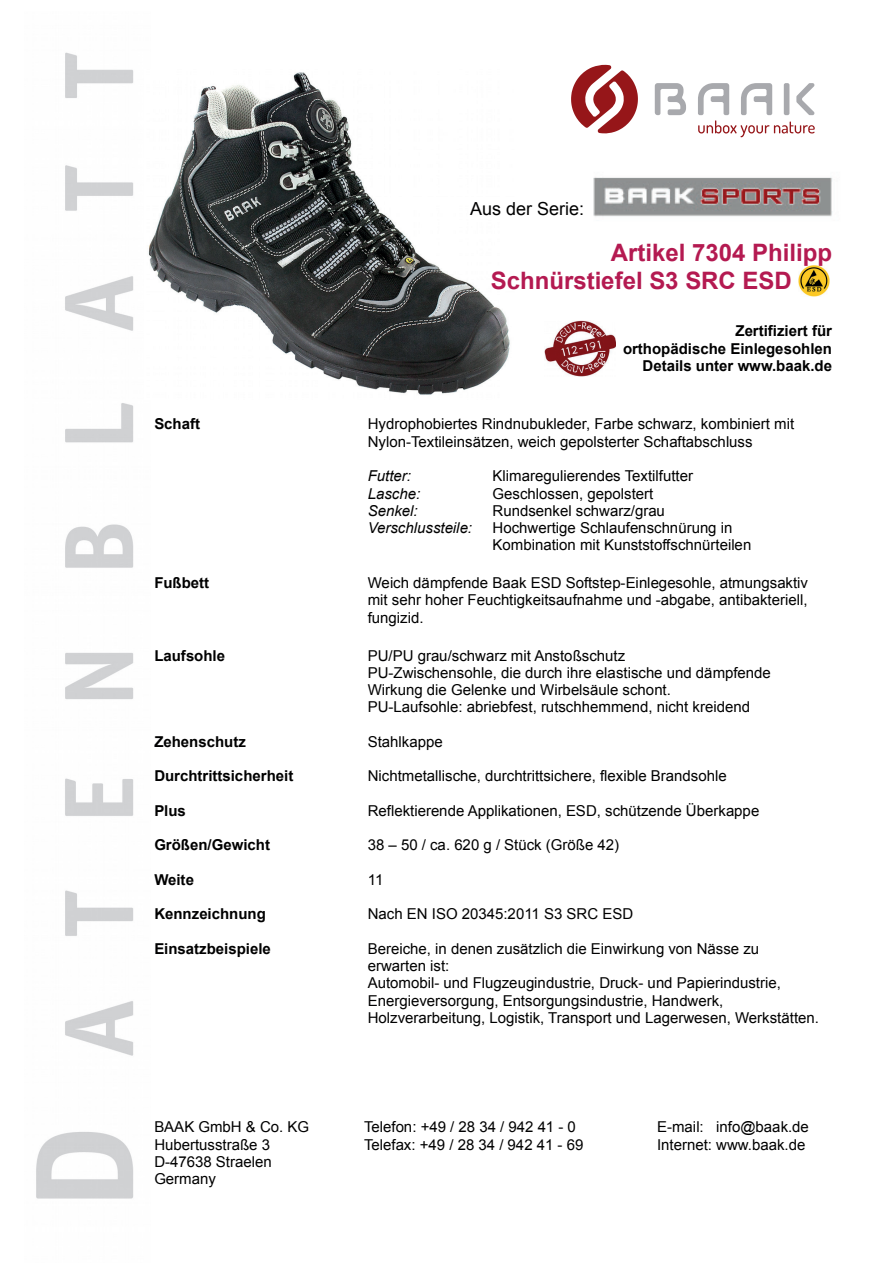
<style>
.page{position:relative;width:893px;height:1263px;background:#fff}
.page>*{position:absolute;margin:0;border:0;box-sizing:border-box;transform-origin:0 0}
.t1{font:700 24px/27.8px "Arial";color:#b41a51}
.t2{font:18px "Arial";color:#000001}
.t3{font:15px/17.2px "Arial";color:#000001}
.t4{font:700 15px/17.2px "Arial";color:#000001;text-align:right}
.t5{font:italic 15px "Arial";color:#000001}
</style>
<div class="page">
<img style="left:36px;top:52px;width:98px;height:1147px">
<img style="left:593px;top:177px;width:239px;height:40px">
<img style="left:545px;top:320px;width:71px;height:56px">
<img style="left:148px;top:72px;width:362px;height:323px">
<img style="left:798px;top:265px;width:31px;height:32px">
<svg style="left:655px;top:83px;width:31px;height:32px"></svg>
<svg style="left:571px;top:65px;width:67px;height:69px"></svg>
<svg style="left:698px;top:83px;width:117px;height:54px"></svg>
<p class="t2" style="left:470px;top:199px;width:115px">Aus der Serie:</p>
<h1 class="t1" style="left:491px;top:241px;width:343px;text-indent:120px">Artikel 7304 Philipp<br>Schnürstiefel S3 SRC ESD</h1>
<p class="t4" style="left:623px;top:324px;width:211px">Zertifiziert für<br>orthopädische Einlegesohlen<br>Details unter www.baak.de</p>
<p class="t4" style="left:154px;top:417px;width:47px">Schaft</p>
<p class="t3" style="left:368px;top:416px;width:428px">Hydrophobiertes Rindnubukleder, Farbe schwarz, kombiniert mit<br>Nylon-Textileinsätzen, weich gepolsterter Schaftabschluss</p>
<p class="t5" style="left:368px;top:467px;width:45px">Futter:</p>
<p class="t3" style="left:493px;top:468px;width:202px">Klimaregulierendes Textilfutter</p>
<p class="t5" style="left:368px;top:484px;width:54px">Lasche:</p>
<p class="t3" style="left:493px;top:485px;width:162px">Geschlossen, gepolstert</p>
<p class="t5" style="left:368px;top:502px;width:51px">Senkel:</p>
<p class="t3" style="left:493px;top:502px;width:174px">Rundsenkel schwarz/grau</p>
<p class="t5" style="left:368px;top:519px;width:106px">Verschlussteile:</p>
<p class="t3" style="left:493px;top:519px;width:260px">Hochwertige Schlaufenschnürung in<br>Kombination mit Kunststoffschnürteilen</p>
<p class="t4" style="left:154px;top:576px;width:56px">Fußbett</p>
<p class="t3" style="left:368px;top:575px;width:442px;text-align:justify">Weich dämpfende Baak ESD Softstep-Einlegesohle, atmungsaktiv mit sehr hoher Feuchtigkeitsaufnahme und -abgabe, antibakteriell, fungizid.</p>
<p class="t4" style="left:154px;top:648px;width:72px">Laufsohle</p>
<p class="t3" style="left:368px;top:647px;width:405px">PU/PU grau/schwarz mit Anstoßschutz<br>PU-Zwischensohle, die durch ihre elastische und dämpfende Wirkung die Gelenke und Wirbelsäule schont.<br>PU-Laufsohle: abriebfest, rutschhemmend, nicht kreidend</p>
<p class="t4" style="left:154px;top:734px;width:93px">Zehenschutz</p>
<p class="t3" style="left:368px;top:733px;width:76px">Stahlkappe</p>
<p class="t4" style="left:154px;top:769px;width:140px">Durchtrittsicherheit</p>
<p class="t3" style="left:368px;top:768px;width:360px">Nichtmetallische, durchtrittsichere, flexible Brandsohle</p>
<p class="t4" style="left:154px;top:803px;width:33px">Plus</p>
<p class="t3" style="left:368px;top:802px;width:393px">Reflektierende Applikationen, ESD, schützende Überkappe</p>
<p class="t4" style="left:154px;top:838px;width:117px">Größen/Gewicht</p>
<p class="t3" style="left:368px;top:837px;width:253px">38 – 50 / ca. 620 g / Stück (Größe 42)</p>
<p class="t4" style="left:154px;top:872px;width:41px">Weite</p>
<p class="t3" style="left:368px;top:871px;width:17px">11</p>
<p class="t4" style="left:154px;top:907px;width:113px">Kennzeichnung</p>
<p class="t3" style="left:368px;top:906px;width:267px">Nach EN ISO 20345:2011 S3 SRC ESD</p>
<p class="t4" style="left:154px;top:941px;width:118px">Einsatzbeispiele</p>
<p class="t3" style="left:368px;top:940px;width:453px">Bereiche, in denen zusätzlich die Einwirkung von Nässe zu erwarten ist:<br>Automobil- und Flugzeugindustrie, Druck- und Papierindustrie, Energieversorgung, Entsorgungsindustrie, Handwerk, Holzverarbeitung, Logistik, Transport und Lagerwesen, Werkstätten.</p>
<p class="t3" style="left:154px;top:1119px;width:156px">BAAK GmbH &amp; Co. KG</p>
<p class="t3" style="left:364px;top:1119px;width:213px">Telefon: +49 / 28 34 / 942 41 - 0</p>
<p class="t3" style="left:657px;top:1119px;width:153px">E-mail: info@baak.de</p>
<p class="t3" style="left:154px;top:1136px;width:117px">Hubertusstraße 3</p>
<p class="t3" style="left:364px;top:1136px;width:221px">Telefax: +49 / 28 34 / 942 41 - 69</p>
<p class="t3" style="left:657px;top:1136px;width:150px">Internet: www.baak.de</p>
<p class="t3" style="left:154px;top:1153px;width:119px">D-47638 Straelen<br>Germany</p>
</div>
